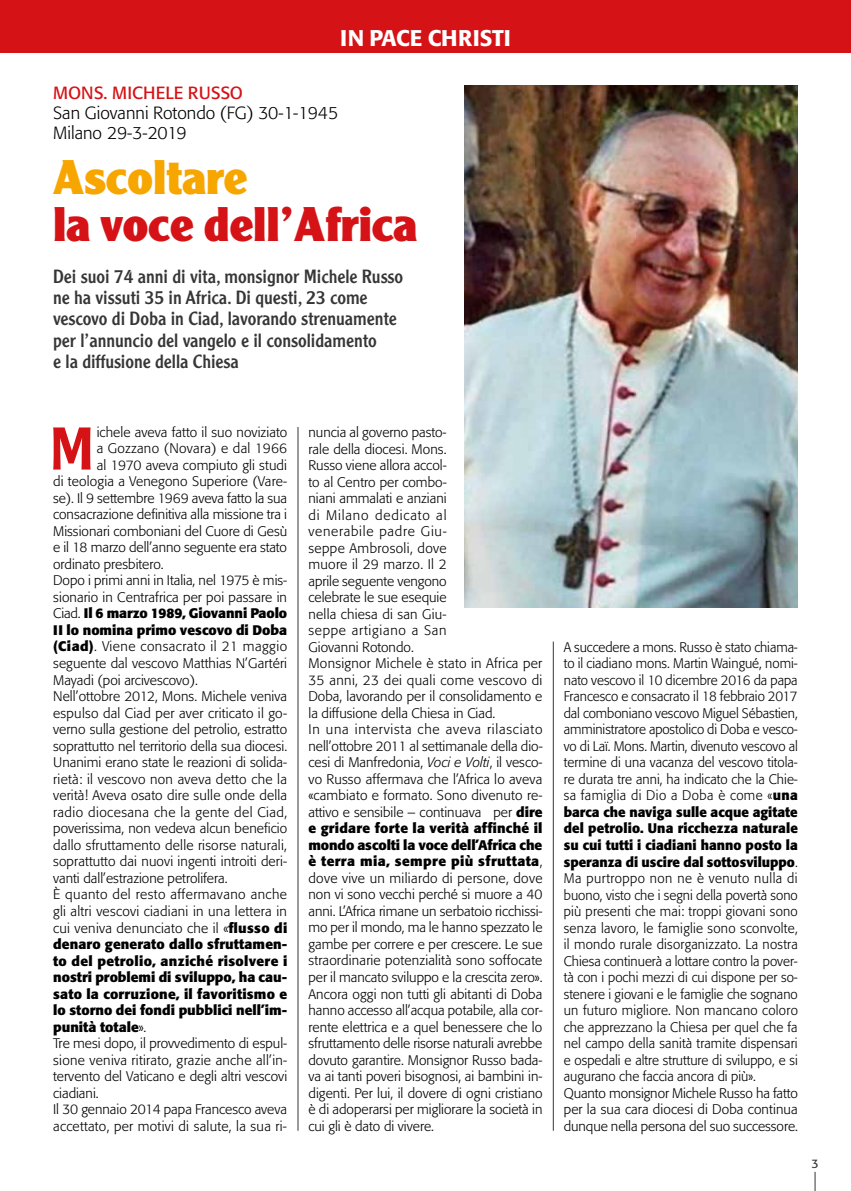
<style>
.page{position:relative;width:851px;height:1191px;background:#fff}
.page>*{position:absolute;margin:0;border:0;box-sizing:border-box;transform-origin:0 0}
.t1{font:500 58.88px "Clearface Gothic LH";color:#d51317}
.t2{font:900 47.5px "Clearface Gothic LH";letter-spacing:.005em;color:#d51317}
.t3{font:900 47.5px "Clearface Gothic LH";letter-spacing:.005em;color:#f7a600}
.t4{font:500 22.5px "Formata";color:#fff}
.t5{font:18.75px/21.2px "Clearface Gothic LH";color:#373636}
.t6{font:300 17.5px/20px "Formata";color:#000}
.t7{font:17.5px "Formata";color:#d51317}
.t8{font:300 13.75px/16.5px "Formata";color:#000}
.t9{font:300 13.75px "Formata";letter-spacing:.02em;color:#000}
.t10{font:700 13.75px "Formata";color:#000}
.t11{font:300 13.75px "Formata";letter-spacing:.03em;color:#000}
.t12{font:700 13.75px "Formata";letter-spacing:.02em;color:#000}
.t13{font:12.25px "Formata";color:#373636}
.s1{font-weight:300}
.s2{font-weight:700}
.s3{font-style:italic}
</style>
<div class="page">
<div style="left:0;top:0;width:850px;height:53px;background:#d51317"></div>
<svg style="left:814px;top:1171px;width:1px;height:20px"></svg>
<hr style="left:298px;top:427px;width:1px;height:703px;background:#373636">
<hr style="left:553px;top:641px;width:1px;height:489px;background:#373636">
<img style="left:464px;top:85px;width:333px;height:523px">
<h3 class="t4" style="left:340px;top:24px;width:172px">IN PACE CHRISTI</h3>
<p class="t7" style="left:53px;top:82px;width:191px">MONS. MICHELE RUSSO</p>
<p class="t6" style="left:53px;top:103px;width:286px">San Giovanni Rotondo (FG) 30-1-1945<br>Milano 29-3-2019</p>
<h2 class="t3" style="left:53px;top:147px;width:196px">Ascoltare</h2>
<h2 class="t2" style="left:53px;top:195px;width:365px">la voce dell’Africa</h2>
<h3 class="t5" style="left:53px;top:265px;width:351px">Dei suoi 74 anni di vita, monsignor Michele Russo ne ha vissuti 35 in Africa. Di questi, 23 come vescovo di Doba in Ciad, lavorando strenuamente per l’annuncio del vangelo e il consolidamento<br>e la diffusione della Chiesa</h3>
<h1 class="t1" style="left:50px;top:412px;width:45px">M</h1>
<p class="t8" style="left:97px;top:424px;width:192px">ichele aveva fatto il suo noviziato</p>
<p class="t9" style="left:97px;top:440px;width:192px">a Gozzano (Novara) e dal 1966</p>
<p class="t8" style="left:97px;top:456px;width:192px">al 1970 aveva compiuto gli studi</p>
<p class="t8" style="left:53px;top:473px;width:235px">di teologia a Venegono Superiore (Vare-</p>
<p class="t8" style="left:53px;top:489px;width:235px">se). Il 9 settembre 1969 aveva fatto la sua</p>
<p class="t8" style="left:53px;top:506px;width:235px">consacrazione definitiva alla missione tra i</p>
<p class="t8" style="left:53px;top:523px;width:235px">Missionari comboniani del Cuore di Gesù</p>
<p class="t8" style="left:53px;top:539px;width:235px">e il 18 marzo dell’anno seguente era stato</p>
<p class="t8" style="left:53px;top:556px;width:112px">ordinato presbitero.</p>
<p class="t8" style="left:53px;top:572px;width:235px">Dopo i primi anni in Italia, nel 1975 è mis-</p>
<p class="t8" style="left:53px;top:589px;width:235px">sionario in Centrafrica per poi passare in</p>
<p class="t10" style="left:53px;top:605px;width:235px"><span class="s1">Ciad.</span> Il 6 marzo 1989, Giovanni Paolo</p>
<p class="t10" style="left:53px;top:621px;width:235px">II lo nomina primo vescovo di Doba</p>
<p class="t11" style="left:53px;top:638px;width:235px"><span class="s2">(Ciad)</span>. Viene consacrato il 21 maggio</p>
<p class="t8" style="left:53px;top:655px;width:235px">seguente dal vescovo Matthias N’Gartéri</p>
<p class="t8" style="left:53px;top:671px;width:146px">Mayadi (poi arcivescovo).</p>
<p class="t8" style="left:53px;top:688px;width:235px">Nell’ottobre 2012, Mons. Michele veniva</p>
<p class="t9" style="left:53px;top:704px;width:235px">espulso dal Ciad per aver criticato il go-</p>
<p class="t8" style="left:53px;top:721px;width:235px">verno sulla gestione del petrolio, estratto</p>
<p class="t8" style="left:53px;top:737px;width:235px">soprattutto nel territorio della sua diocesi.</p>
<p class="t8" style="left:53px;top:754px;width:235px">Unanimi erano state le reazioni di solida-</p>
<p class="t9" style="left:53px;top:771px;width:235px">rietà: il vescovo non aveva detto che la</p>
<p class="t8" style="left:53px;top:787px;width:235px">verità! Aveva osato dire sulle onde della</p>
<p class="t11" style="left:53px;top:804px;width:235px">radio diocesana che la gente del Ciad,</p>
<p class="t8" style="left:53px;top:820px;width:235px">poverissima, non vedeva alcun beneficio</p>
<p class="t8" style="left:53px;top:837px;width:235px">dallo sfruttamento delle risorse naturali,</p>
<p class="t8" style="left:53px;top:853px;width:235px">soprattutto dai nuovi ingenti introiti deri-</p>
<p class="t8" style="left:53px;top:870px;width:176px">vanti dall’estrazione petrolifera.</p>
<p class="t11" style="left:53px;top:886px;width:235px">È quanto del resto affermavano anche</p>
<p class="t9" style="left:53px;top:903px;width:235px">gli altri vescovi ciadiani in una lettera in</p>
<p class="t9" style="left:53px;top:919px;width:236px">cui veniva denunciato che il «<span class="s2">flusso di</span></p>
<p class="t10" style="left:53px;top:935px;width:235px">denaro generato dallo sfruttamen-</p>
<p class="t12" style="left:53px;top:952px;width:235px">to del petrolio, anziché risolvere i</p>
<p class="t10" style="left:53px;top:968px;width:235px">nostri problemi di sviluppo, ha cau-</p>
<p class="t10" style="left:53px;top:985px;width:235px">sato la corruzione, il favoritismo e</p>
<p class="t10" style="left:53px;top:1001px;width:235px">lo storno dei fondi pubblici nell’im-</p>
<p class="t10" style="left:53px;top:1018px;width:95px">punità totale<span class="s1">».</span></p>
<p class="t8" style="left:53px;top:1035px;width:235px">Tre mesi dopo, il provvedimento di espul-</p>
<p class="t9" style="left:53px;top:1052px;width:235px">sione veniva ritirato, grazie anche all’in-</p>
<p class="t8" style="left:53px;top:1068px;width:235px">tervento del Vaticano e degli altri vescovi</p>
<p class="t8" style="left:53px;top:1084px;width:47px">ciadiani.</p>
<p class="t8" style="left:53px;top:1101px;width:235px">Il 30 gennaio 2014 papa Francesco aveva</p>
<p class="t9" style="left:53px;top:1118px;width:235px">accettato, per motivi di salute, la sua ri-</p>
<p class="t8" style="left:308px;top:424px;width:236px">nuncia al governo pasto-<br>rale della diocesi. Mons.<br>Russo viene allora accol-<br>to al Centro per combo-<br>niani ammalati e anziani<br>di Milano dedicato al<br>venerabile padre Giu-<br>seppe Ambrosoli, dove<br>muore il 29 marzo. Il 2<br>aprile seguente vengono<br>celebrate le sue esequie<br>nella chiesa di san Giu-<br>seppe artigiano a San<br>Giovanni Rotondo.<br>Monsignor Michele è stato in Africa per 35 anni, 23 dei quali come vescovo di Doba, lavorando per il consolidamento e la diffusione della Chiesa in Ciad.<br>In una intervista che aveva rilasciato nell’ottobre 2011 al settimanale della dio&shy;cesi di Manfredonia, <span class="s3">Voci e Volti</span>, il vesco&shy;vo Russo affermava che l’Africa lo aveva «cambiato e formato. Sono divenuto re&shy;attivo e sensibile – continuava ‒ per <span class="s2">dire e gridare forte la verità affinché il mondo ascolti la voce dell’Africa che è terra mia, sempre più sfruttata</span>, dove vive un miliardo di persone, dove non vi sono vecchi perché si muore a 40 anni. L’Africa rimane un serbatoio ricchissi&shy;mo per il mondo, ma le hanno spezzato le gambe per correre e per crescere. Le sue straordinarie potenzialità sono soffocate per il mancato sviluppo e la crescita zero».<br>Ancora oggi non tutti gli abitanti di Doba hanno accesso all’acqua potabile, alla cor&shy;rente elettrica e a quel benessere che lo sfruttamento delle risorse naturali avrebbe dovuto garantire. Monsignor Russo bada&shy;va ai tanti poveri bisognosi, ai bambini in&shy;digenti. Per lui, il dovere di ogni cristiano è di adoperarsi per migliorare la società in cui gli è dato di vivere.</p>
<p class="t8" style="left:563px;top:639px;width:236px">A succedere a mons. Russo è stato chiama&shy;to il ciadiano mons. Martin Waingué, nomi&shy;nato vescovo il 10 dicembre 2016 da papa Francesco e consacrato il 18 febbraio 2017 dal comboniano vescovo Miguel Sébastien, amministratore apostolico di Doba e vesco&shy;vo di Laï. Mons. Martin, divenuto vescovo al termine di una vacanza del vescovo titola&shy;re durata tre anni, ha indicato che la Chie&shy;sa famiglia di Dio a Doba è come «<span class="s2">una barca che naviga sulle acque agitate del petrolio. Una ricchezza naturale su cui tutti i ciadiani hanno posto la speranza di uscire dal sottosviluppo</span>.<br>Ma purtroppo non ne è venuto nulla di buono, visto che i segni della povertà sono più presenti che mai: troppi giovani sono senza lavoro, le famiglie sono sconvolte, il mondo rurale disorganizzato. La nostra Chiesa continuerà a lottare contro la pover&shy;tà con i pochi mezzi di cui dispone per so&shy;stenere i giovani e le famiglie che sognano un futuro migliore. Non mancano coloro che apprezzano la Chiesa per quel che fa nel campo della sanità tramite dispensari e ospedali e altre strutture di sviluppo, e si augurano che faccia ancora di più».<br>Quanto monsignor Michele Russo ha fatto per la sua cara diocesi di Doba continua dunque nella persona del suo successore.</p>
<p class="t13" style="left:811px;top:1156px;width:9px">3</p>
</div>
